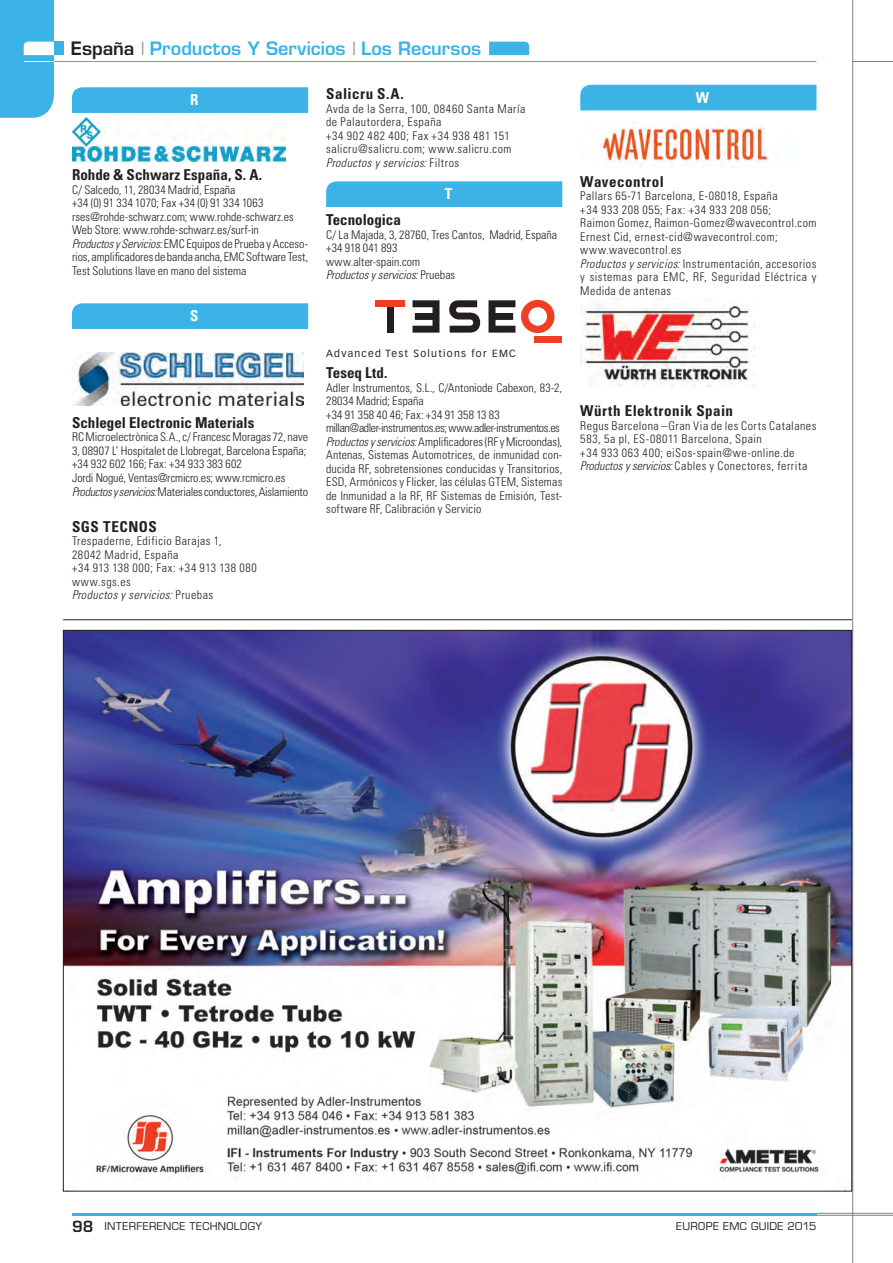
<style>
.page{position:relative;width:893px;height:1263px;background:#fff}
.page>*{position:absolute;margin:0;border:0;box-sizing:border-box;transform-origin:0 0}
.t1{font:600 18px "Eurostile LT Std";color:#3bb3e6}
.BG_Listing{font:700 condensed 15px "Univers LT Std";letter-spacing:.01em;color:#231f20}
.BG_Listing-2{font:700 condensed 15px "Univers LT Std";letter-spacing:.035em;color:#231f20}
.BG_Listing-3{font:700 condensed 15px "Univers LT Std";letter-spacing:.03em;color:#231f20}
.BG_Listing-4{font:700 condensed 15px "Univers LT Std";letter-spacing:.04em;color:#231f20}
.t2{font:700 condensed 15px "Univers LT Std";color:#fff}
.BG_Listing-5{font:300 condensed 12px/13.5px "Univers LT Std";letter-spacing:.02em;color:#231f20;text-align:justify}
.BG_Listing-6{font:300 condensed 12px/13.5px "Univers LT Std";letter-spacing:.04em;color:#231f20}
.BG_Listing-7{font:300 condensed 12px "Univers LT Std";letter-spacing:.045em;color:#231f20}
.BG_Listing-8{font:300 condensed 12px/13.5px "Univers LT Std";color:#231f20}
.BG_Listing-9{font:300 condensed 12px "Univers LT Std";letter-spacing:.06em;color:#231f20}
.BG_Listing-10{font:italic 300 condensed 12px "Univers LT Std";letter-spacing:.025em;color:#231f20}
.BG_Listing-11{font:300 condensed 12px "Univers LT Std";letter-spacing:-.035em;color:#231f20}
.BG_Listing-12{font:300 condensed 12px "Univers LT Std";letter-spacing:-.015em;color:#231f20}
.BG_Listing-13{font:300 condensed 12px "Univers LT Std";letter-spacing:-.01em;color:#231f20}
.BG_Listing-14{font:300 condensed 12px "Univers LT Std";letter-spacing:.055em;color:#231f20}
.BG_Listing-15{font:italic 300 condensed 12px "Univers LT Std";color:#231f20}
.t3{font:10.5px "Eurostile LT Std";letter-spacing:.035em;color:#231f20}
.t4{font:10.2px "Vectora Com";letter-spacing:.125em;color:#231f20}
.s1{color:#231f20}
.s2{font-weight:400;font-stretch:condensed;color:#808285}
.s3{font-style:italic}
.s4{font-style:normal}
.s5{font-weight:600;font-size:15px}
</style>
<div class="page">
<hr style="left:72px;top:1213px;width:744px;height:2px;background:#3bb3e6">
<hr style="left:816px;top:1213px;width:77px;height:1px;background:#808285">
<hr style="left:816px;top:1215px;width:77px;height:1px;background:#808285">
<hr style="left:852px;top:0;width:1px;height:1263px;background:#808285">
<hr style="left:853px;top:61px;width:40px;height:1px;background:#808285">
<hr style="left:24px;top:61px;width:792px;height:1px;background:#3bb3e6">
<div style="left:54px;top:42px;width:9px;height:13px;background:#3bb3e6"></div>
<svg style="left:0;top:0;width:54px;height:118px;background:#4ab9e8"></svg>
<hr style="left:24px;top:61px;width:30px;height:1px;background:#fff">
<svg style="left:489px;top:42px;width:40px;height:13px"></svg>
<svg style="left:72px;top:87px;width:236px;height:26px;background:#3eb4e6"></svg>
<img style="left:72px;top:118px;width:214px;height:43px">
<div style="left:72px;top:303px;width:236px;height:26px;background:#3bb3e6"></div>
<img style="left:72px;top:352px;width:231px;height:54px">
<div style="left:326px;top:181px;width:236px;height:26px;background:#3bb3e6"></div>
<div style="left:534px;top:336px;width:27px;height:7px;background:#ef3e22"></div>
<svg style="left:521px;top:300px;width:33px;height:33px"></svg>
<svg style="left:488px;top:300px;width:27px;height:33px"></svg>
<svg style="left:413px;top:300px;width:26px;height:33px"></svg>
<div style="left:387px;top:307px;width:7px;height:26px;background:#231f20"></div>
<div style="left:375px;top:300px;width:29px;height:7px;background:#ef3e22"></div>
<svg style="left:449px;top:300px;width:31px;height:33px"></svg>
<div style="left:580px;top:85px;width:236px;height:25px;background:#3bb3e6"></div>
<img style="left:600px;top:123px;width:169px;height:44px">
<img style="left:580px;top:300px;width:176px;height:87px">
<hr style="left:63px;top:619px;width:789px;height:1px;background:#231f20">
<img style="left:65px;top:632px;width:785px;height:557px">
<h1 class="t1" style="left:71px;top:37px;width:412px"><span class="s1">España</span> <span class="s2">|</span> Productos Y Servicios <span class="s2">|</span> Los Recursos</h1>
<p class="t2" style="left:190px;top:91px;width:10px">R</p>
<p class="BG_Listing" style="left:72px;top:166px;width:192px">Rohde &amp; Schwarz España, S. A.</p>
<p class="BG_Listing-5" style="left:72px;top:183px;width:165px">C/ Salcedo, 11, 28034 Madrid, España</p>
<p class="BG_Listing-5" style="left:72px;top:196px;width:193px">+34 (0) 91 334 1070; Fax +34 (0) 91 334 1063</p>
<p class="BG_Listing-5" style="left:72px;top:210px;width:223px">rses@rohde-schwarz.com; www.rohde-schwarz.es</p>
<p class="BG_Listing-5" style="left:72px;top:223px;width:188px">Web Store: www.rohde-schwarz.es/surf-in</p>
<p class="BG_Listing-5" style="left:72px;top:237px;width:238px"><span class="s3">Productos y Servicios:</span> EMC Equipos de Prueba y Acceso&shy;rios, amplificadores de banda ancha, EMC Software Test, Test Solutions llave en mano del sistema</p>
<p class="t2" style="left:190px;top:307px;width:10px">S</p>
<p class="BG_Listing" style="left:72px;top:413px;width:184px">Schlegel Electronic Materials</p>
<p class="BG_Listing-8" style="left:72px;top:430px;width:238px">RC Microelectrònica S.A., c/ Francesc Moragas 72, nave<br>3, 08907 L’ Hospitalet de Llobregat, Barcelona España;</p>
<p class="BG_Listing-5" style="left:72px;top:457px;width:171px">+34 932 602 166; Fax: +34 933 383 602</p>
<p class="BG_Listing-13" style="left:72px;top:471px;width:215px">Jordi Nogué, Ventas@rcmicro.es; www.rcmicro.es</p>
<p class="BG_Listing-12" style="left:72px;top:484px;width:238px"><span class="s3">Productos y servicios:</span>Materiales conductores, Aislamiento</p>
<p class="BG_Listing-4" style="left:72px;top:517px;width:86px">SGS TECNOS</p>
<p class="BG_Listing-6" style="left:72px;top:534px;width:151px">Trespaderne, Edificio Barajas 1,</p>
<p class="BG_Listing-7" style="left:72px;top:547px;width:108px">28042 Madrid, España</p>
<p class="BG_Listing-14" style="left:72px;top:561px;width:186px">+34 913 138 000; Fax: +34 913 138 080</p>
<p class="BG_Listing-5" style="left:72px;top:574px;width:60px">www.sgs.es</p>
<p class="BG_Listing-10" style="left:72px;top:588px;width:143px">Productos y servicios: <span class="s4">Pruebas</span></p>
<p class="BG_Listing-3" style="left:326px;top:84px;width:79px">Salicru S.A.</p>
<p class="BG_Listing-7" style="left:326px;top:101px;width:201px">Avda de la Serra, 100, 08460 Santa María</p>
<p class="BG_Listing-6" style="left:326px;top:115px;width:117px">de Palautordera, España</p>
<p class="BG_Listing-9" style="left:326px;top:128px;width:185px">+34 902 482 400; Fax +34 938 481 151</p>
<p class="BG_Listing-6" style="left:326px;top:142px;width:187px">salicru@salicru.com; www.salicru.com</p>
<p class="BG_Listing-10" style="left:326px;top:155px;width:135px">Productos y servicios: <span class="s4">Filtros</span></p>
<p class="t2" style="left:445px;top:185px;width:9px">T</p>
<p class="BG_Listing" style="left:326px;top:210px;width:76px">Tecnologica</p>
<p class="BG_Listing-5" style="left:326px;top:228px;width:232px">C/ La Majada, 3, 28760, Tres Cantos, Madrid, España</p>
<p class="BG_Listing-5" style="left:326px;top:241px;width:73px">+34 918 041 893</p>
<p class="BG_Listing-8" style="left:326px;top:255px;width:95px">www.alter-spain.com</p>
<p class="BG_Listing-15" style="left:326px;top:268px;width:131px">Productos y servicios: <span class="s4">Pruebas</span></p>
<p class="t4" style="left:326px;top:348px;width:191px">Advanced Test Solutions for EMC</p>
<p class="BG_Listing" style="left:326px;top:363px;width:63px">Teseq Ltd.</p>
<p class="BG_Listing-5" style="left:326px;top:381px;width:238px">Adler Instrumentos, S.L., C/Antoniode Cabexon, 83-2,<br>28034 Madrid; España</p>
<p class="BG_Listing-5" style="left:326px;top:408px;width:175px">+34 91 358 40 46; Fax: +34 91 358 13 83</p>
<p class="BG_Listing-11" style="left:326px;top:421px;width:235px">millan@adler-instrumentos.es; www.adler-instrumentos.es</p>
<p class="BG_Listing-5" style="left:326px;top:435px;width:238px"><span class="s3">Productos y servicios:</span> Amplificadores (RF y Microondas), Antenas, Sistemas Automotrices, de inmunidad con&shy;ducida RF, sobretensiones conducidas y Transitorios, ESD, Armónicos y Flicker, las células GTEM, Sistemas de Inmunidad a la RF, RF Sistemas de Emisión, Test&shy;software RF, Calibración y Servicio</p>
<p class="t2" style="left:696px;top:88px;width:15px">W</p>
<p class="BG_Listing-2" style="left:580px;top:172px;width:85px">Wavecontrol</p>
<p class="BG_Listing-6" style="left:580px;top:189px;width:199px">Pallars 65-71 Barcelona, E-08018, España</p>
<p class="BG_Listing-9" style="left:580px;top:202px;width:192px">+34 933 208 055; Fax: +34 933 208 056;</p>
<p class="BG_Listing-6" style="left:580px;top:216px;width:238px">Raimon Gomez, Raimon-Gomez@wavecontrol.com</p>
<p class="BG_Listing-7" style="left:580px;top:229px;width:199px">Ernest Cid, ernest-cid@wavecontrol.com;</p>
<p class="BG_Listing-7" style="left:580px;top:243px;width:103px">www.wavecontrol.es</p>
<p class="BG_Listing-5" style="left:580px;top:257px;width:238px"><span class="s3">Productos y servicios:</span> Instrumentación, accesorios y sistemas para EMC, RF, Seguridad Eléctrica y Medida de antenas</p>
<p class="BG_Listing-2" style="left:580px;top:402px;width:154px">Würth Elektronik Spain</p>
<p class="BG_Listing-6" style="left:580px;top:419px;width:238px">Regus Barcelona –Gran Via de les Corts Catalanes<br>583, 5a pl, ES-08011 Barcelona, Spain</p>
<p class="BG_Listing-7" style="left:580px;top:445px;width:216px">+34 933 063 400; eiSos-spain@we-online.de</p>
<p class="BG_Listing-7" style="left:580px;top:459px;width:228px"><span class="s3">Productos y servicios:</span> Cables y Conectores, ferrita</p>
<p class="t3" style="left:72px;top:1220px;width:192px"><span class="s5">98</span> INTERFERENCE TECHNOLOGY</p>
<p class="t3" style="left:676px;top:1220px;width:142px">EUROPE EMC GUIDE 2015</p>
</div>
